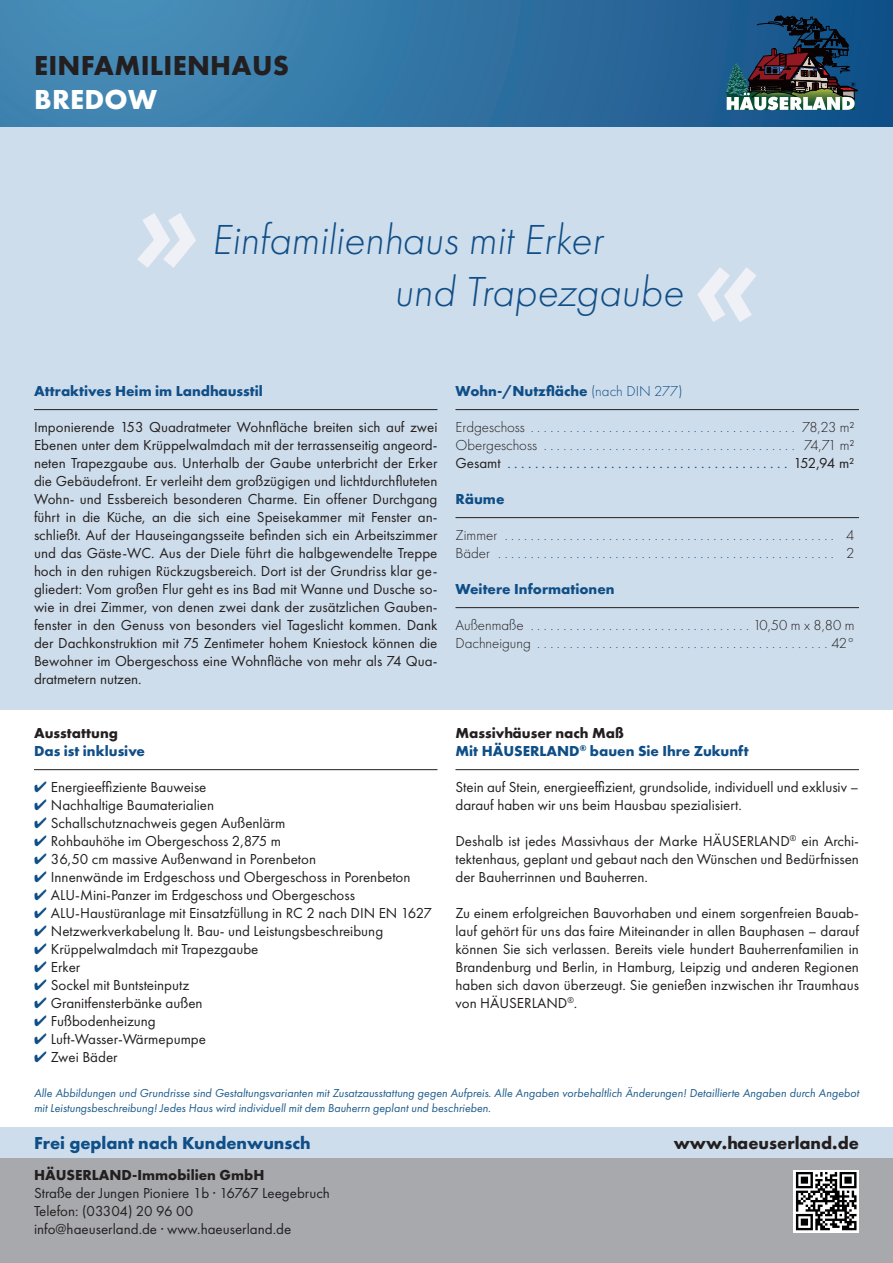
<style>
.page{position:relative;width:893px;height:1263px;background:#fff}
.page>*{position:absolute;margin:0;border:0;box-sizing:border-box;transform-origin:0 0}
.t1{font:italic 700 126.15px "Futura PT";color:#eff1f6}
.t2{font:italic 300 43.5px/52.2px "Futura PT";color:#0f4e87}
.t3{font:700 28.5px "Futura PT";letter-spacing:.01em;color:#231f20}
.t4{font:700 28.5px "Futura PT";letter-spacing:.01em;color:#fff}
.t5{font:700 18px "Futura PT";color:#0f4e87}
.t6{font:700 18px "Futura PT";color:#231f20}
.t7{font:15px/18px "Futura PT";color:#231f20;text-align:justify}
.t8{font:300 15px/18px "Futura PT";color:#0f4e87}
.t9{font:700 15px/18px "Futura PT";color:#0f4e87}
.t10{font:700 15px "Futura PT";color:#231f20}
.t11{font:italic 12px/14.4px "Futura PT";color:#1d5c8c}
.s1{color:#0f4e87}
.s2{font-weight:300}
.s3{color:#231f20}
.s4{font-weight:400;color:#231f20}
.s5{font-weight:400}
</style>
<div class="page">
<div style="left:0;top:108px;width:893px;height:602px;background:#ceddeb"></div>
<div style="left:0;top:0;width:893px;height:126px;background:linear-gradient(to right,#4c92bb,#145289)"></div>
<svg style="left:726px;top:16px;width:132px;height:94px;background:#395366"></svg>
<div style="left:0;top:1127px;width:893px;height:32px;background:#ceddeb"></div>
<div style="left:0;top:1158px;width:893px;height:105px;background:#a8a9ad"></div>
<svg style="left:793px;top:1170px;width:66px;height:62px"></svg>
<svg style="left:796px;top:1172px;width:60px;height:58px;background:#727272"></svg>
<hr style="left:34px;top:769px;width:403px;height:1px;background:#231f20">
<hr style="left:455px;top:769px;width:404px;height:1px;background:#231f20">
<hr style="left:34px;top:409px;width:403px;height:1px;background:#231f20">
<hr style="left:455px;top:409px;width:404px;height:1px;background:#231f20">
<hr style="left:455px;top:517px;width:404px;height:1px;background:#231f20">
<hr style="left:455px;top:607px;width:404px;height:1px;background:#231f20">
<h3 class="t3" style="left:34px;top:50px;width:257px">EINFAMILIENHAUS</h3>
<h3 class="t4" style="left:34px;top:84px;width:124px">BREDOW</h3>
<h1 class="t1" style="left:132px;top:152px;width:70px">»</h1>
<h2 class="t2" style="left:394px;top:216px;width:291px;text-indent:-183px">Einfamilienhaus mit Erker<br>und Trapezgaube</h2>
<h1 class="t1" style="left:693px;top:206px;width:70px">«</h1>
<p class="t9" style="left:34px;top:382px;width:230px">Attraktives Heim im Landhausstil</p>
<p class="t7" style="left:34px;top:418px;width:405px">Imponierende 153 Quadratmeter Wohnfläche breiten sich auf zwei Ebenen unter dem Krüppelwalmdach mit der terrassenseitig angeord&shy;neten Trapezgaube aus. Unterhalb der Gaube unterbricht der Erker die Gebäudefront. Er verleiht dem großzügigen und lichtdurchfluteten Wohn- und Essbereich besonderen Charme. Ein offener Durchgang führt in die Küche, an die sich eine Speisekammer mit Fenster an&shy;schließt. Auf der Hauseingangsseite befinden sich ein Arbeitszimmer und das Gäste-WC. Aus der Diele führt die halbgewendelte Treppe hoch in den ruhigen Rückzugsbereich. Dort ist der Grundriss klar ge&shy;gliedert: Vom großen Flur geht es ins Bad mit Wanne und Dusche so&shy;wie in drei Zimmer, von denen zwei dank der zusätzlichen Gauben&shy;fenster in den Genuss von besonders viel Tageslicht kommen. Dank der Dachkonstruktion mit 75 Zentimeter hohem Kniestock können die Bewohner im Obergeschoss eine Wohnfläche von mehr als 74 Qua&shy;dratmetern nutzen.</p>
<p class="t10" style="left:34px;top:725px;width:86px">Ausstattung</p>
<p class="t9" style="left:34px;top:742px;width:113px">Das ist inklusive</p>
<p class="t7" style="left:34px;top:778px;width:174px"><span class="s1">✔</span> Energieeffiziente Bauweise</p>
<p class="t7" style="left:34px;top:796px;width:182px"><span class="s1">✔</span> Nachhaltige Baumaterialien</p>
<p class="t7" style="left:34px;top:814px;width:253px"><span class="s1">✔</span> Schallschutznachweis gegen Außenlärm</p>
<p class="t7" style="left:34px;top:832px;width:249px"><span class="s1">✔</span> Rohbauhöhe im Obergeschoss 2,875 m</p>
<p class="t7" style="left:34px;top:850px;width:284px"><span class="s1">✔</span> 36,50 cm massive Außenwand in Porenbeton</p>
<p class="t7" style="left:34px;top:868px;width:378px"><span class="s1">✔</span> Innenwände im Erdgeschoss und Obergeschoss in Porenbeton</p>
<p class="t7" style="left:34px;top:886px;width:322px"><span class="s1">✔</span> ALU-Mini-Panzer im Erdgeschoss und Obergeschoss</p>
<p class="t7" style="left:34px;top:904px;width:399px"><span class="s1">✔</span> ALU-Haustüranlage mit Einsatzfüllung in RC 2 nach DIN EN 1627</p>
<p class="t7" style="left:34px;top:922px;width:351px"><span class="s1">✔</span> Netzwerkverkabelung lt. Bau- und Leistungsbeschreibung</p>
<p class="t7" style="left:34px;top:940px;width:226px"><span class="s1">✔</span> Krüppelwalmdach mit Trapezgaube</p>
<p class="t7" style="left:34px;top:958px;width:48px"><span class="s1">✔</span> Erker</p>
<p class="t7" style="left:34px;top:976px;width:157px"><span class="s1">✔</span> Sockel mit Buntsteinputz</p>
<p class="t7" style="left:34px;top:994px;width:170px"><span class="s1">✔</span> Granitfensterbänke außen</p>
<p class="t7" style="left:34px;top:1012px;width:123px"><span class="s1">✔</span> Fußbodenheizung</p>
<p class="t7" style="left:34px;top:1030px;width:174px"><span class="s1">✔</span> Luft-Wasser-Wärmepumpe</p>
<p class="t7" style="left:34px;top:1048px;width:85px"><span class="s1">✔</span> Zwei Bäder</p>
<p class="t9" style="left:455px;top:382px;width:229px">Wohn-/Nutzfläche <span class="s2">(nach DIN 277)</span></p>
<p class="t8" style="left:455px;top:419px;width:401px;text-align:justify"><span class="s3">Erdgeschoss</span> ......................................... <span class="s3">78,23 m²<br>Obergeschoss</span> ....................................... <span class="s3">74,71 m²<br></span><span class="s4">Gesamt</span> <span class="s5">.........................................</span> <span class="s4">152,94 m²</span></p>
<p class="t9" style="left:455px;top:490px;width:51px">Räume</p>
<p class="t8" style="left:455px;top:527px;width:401px"><span class="s3">Zimmer</span> ................................................... <span class="s3">4<br>Bäder</span> .................................................... <span class="s3">2</span></p>
<p class="t9" style="left:455px;top:580px;width:161px">Weitere Informationen</p>
<p class="t8" style="left:455px;top:617px;width:401px"><span class="s3">Außenmaße</span> . . . . . . . . . . . . . . . . . . . . . . . . . . . . . . . . . . <span class="s3">10,50 m x 8,80 m<br>Dachneigung</span> ............................................. <span class="s3">42°</span></p>
<p class="t9" style="left:455px;top:724px;width:295px"><span class="s3">Massivhäuser nach Maß<br></span>Mit HÄUSERLAND<sup>®</sup> bauen Sie Ihre Zukunft</p>
<p class="t7" style="left:455px;top:778px;width:405px">Stein auf Stein, energieeffizient, grundsolide, individuell und exklusiv – darauf haben wir uns beim Hausbau spezialisiert.</p>
<p class="t7" style="left:455px;top:832px;width:405px">Deshalb ist jedes Massivhaus der Marke HÄUSERLAND<sup>®</sup> ein Archi&shy;tektenhaus, geplant und gebaut nach den Wünschen und Bedürfnissen der Bauherrinnen und Bauherren.</p>
<p class="t7" style="left:455px;top:904px;width:405px">Zu einem erfolgreichen Bauvorhaben und einem sorgenfreien Bauab&shy;lauf gehört für uns das faire Miteinander in allen Bauphasen – darauf können Sie sich verlassen. Bereits viele hundert Bauherrenfamilien in Brandenburg und Berlin, in Hamburg, Leipzig und anderen Regionen haben sich davon überzeugt. Sie genießen inzwischen ihr Traumhaus von HÄUSERLAND<sup>®</sup>.</p>
<p class="t11" style="left:34px;top:1086px;width:826px">Alle Abbildungen und Grundrisse sind Gestaltungsvarianten mit Zusatzausstattung gegen Aufpreis. Alle Angaben vorbehaltlich Änderungen! Detaillierte Angaben durch Angebot mit Leistungsbeschreibung! Jedes Haus wird individuell mit dem Bauherrn geplant und beschrieben.</p>
<p class="t5" style="left:34px;top:1133px;width:278px">Frei geplant nach Kundenwunsch</p>
<p class="t6" style="left:674px;top:1133px;width:187px">www.haeuserland.de</p>
<p class="t10" style="left:34px;top:1166px;width:232px">HÄUSERLAND-Immobilien GmbH</p>
<p class="t7" style="left:34px;top:1185px;width:297px;text-align:left">Straße der Jungen Pioniere 1b · 16767 Leegebruch<br>Telefon: (03304) 20 96 00<br>info@haeuserland.de · www.haeuserland.de</p>
</div>
